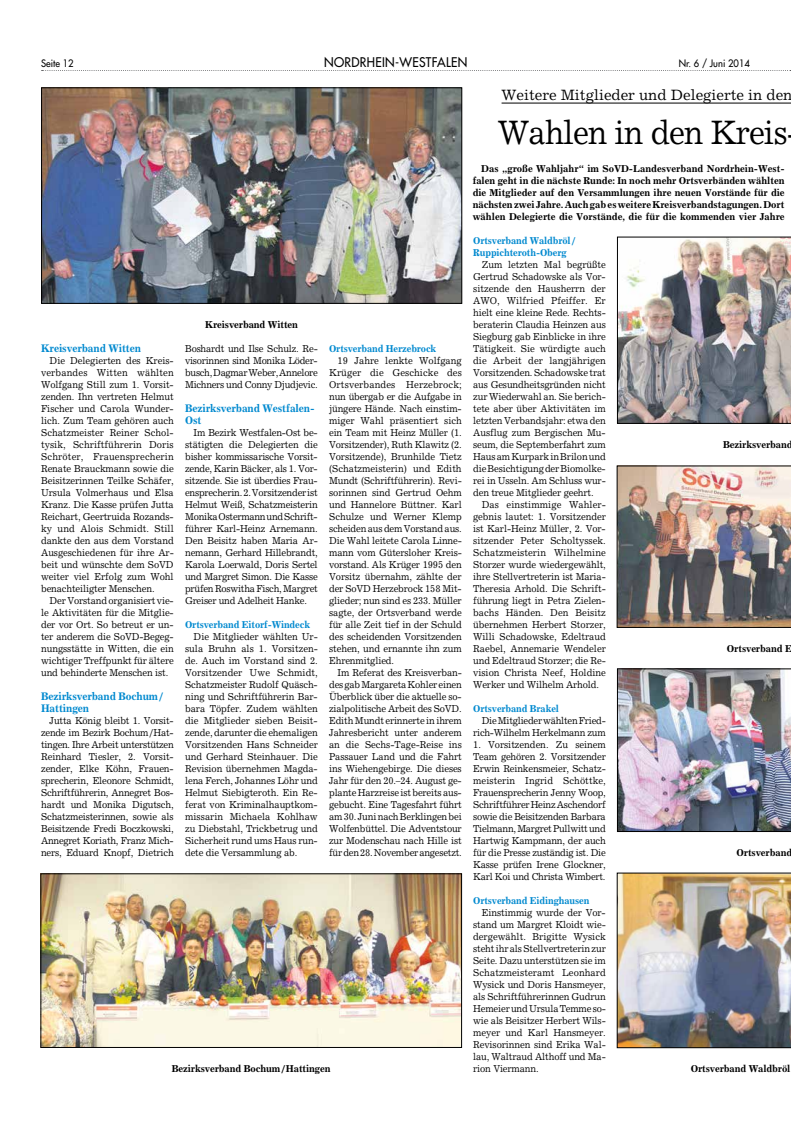
<style>
.page{position:relative;width:791px;height:1134px;background:#fff}
.page>*{position:absolute;margin:0;border:0;box-sizing:border-box;transform-origin:0 0}
.t1{font:34px "Excelsior";letter-spacing:-.025em;color:#000;scale:.93 1}
.t2{font:15px "Excelsior";color:#000}
.t3{font:13px "Futura";letter-spacing:.025em;color:#000;scale:.94 1}
.t4{font:700 11px/12px "Excelsior";letter-spacing:-.015em;color:#0089cf;scale:.94 1}
.t5{font:10px/12px "Excelsior";letter-spacing:-.015em;color:#000;text-align:justify;scale:.94 1}
.t6{font:700 10px/12px "Excelsior";letter-spacing:-.015em;color:#000;text-align:justify;scale:.96 1}
.t7{font:700 10px/12px "Excelsior";letter-spacing:-.015em;color:#0089cf;scale:.94 1}
.t8{font:10px "Futura";color:#000;scale:.94 1}
</style>
<div class="page">
<img style="left:617px;top:669px;width:174px;height:163px">
<img style="left:617px;top:873px;width:174px;height:175px">
<img style="left:617px;top:237px;width:174px;height:187px">
<img style="left:43px;top:90px;width:417px;height:212px">
<div style="left:41px;top:88px;width:421px;height:216px;border:1px solid #000"></div>
<img style="left:617px;top:466px;width:174px;height:162px">
<hr style="left:501px;top:103px;width:290px;height:1px;background:#000">
<img style="left:43px;top:875px;width:417px;height:171px">
<div style="left:41px;top:873px;width:421px;height:175px;border:1px solid #000"></div>
<svg style="left:42px;top:70px;width:749px;height:1px"></svg>
<p class="t8" style="left:41px;top:57px;width:36px">Seite 12</p>
<h3 class="t3" style="left:324px;top:53px;width:154px">NORDRHEIN-WESTFALEN</h3>
<p class="t8" style="left:679px;top:57px;width:77px">Nr. 6 / Juni 2014</p>
<p class="t4" style="left:41px;top:342px;width:108px">Kreisverband Witten</p>
<p class="t5" style="left:41px;top:354px;width:143px;text-indent:9px">Die Delegierten des Kreis&shy;verbandes Witten wählten Wolfgang Still zum 1. Vorsit&shy;zenden. Ihn vertreten Helmut Fischer und Carola Wunder&shy;lich. Zum Team gehören auch Schatzmeister Reiner Schol&shy;tysik, Schriftführerin Doris Schröter, Frauensprecherin Renate Brauckmann sowie die Beisitzerinnen Teilke Schäfer, Ursula Volmerhaus und Elsa Kranz. Die Kasse prüfen Jutta Reichart, Geertruida Rozands&shy;ky und Alois Schmidt. Still dankte den aus dem Vorstand Ausgeschiedenen für ihre Ar&shy;beit und wünschte dem SoVD weiter viel Erfolg zum Wohl benachteiligter Menschen.</p>
<p class="t5" style="left:41px;top:594px;width:143px;text-indent:9px">Der Vorstand organisiert vie&shy;le Aktivitäten für die Mitglie&shy;der vor Ort. So betreut er un&shy;ter anderem die SoVD-Begeg&shy;nungsstätte in Witten, die ein wichtiger Treffpunkt für ältere und behinderte Menschen ist.</p>
<p class="t4" style="left:41px;top:690px;width:131px">Bezirksverband Bochum/<br>Hattingen</p>
<p class="t5" style="left:41px;top:714px;width:143px;text-indent:9px">Jutta König bleibt 1. Vorsit&shy;zende im Bezirk Bochum/Hat&shy;tingen. Ihre Arbeit unterstützen Reinhard Tiesler, 2. Vorsit&shy;zender, Elke Köhn, Frauen&shy;sprecherin, Eleonore Schmidt, Schriftführerin, Annegret Bos&shy;hardt und Monika Digutsch, Schatzmeisterinnen, sowie als Beisitzende Fredi Boczkowski, Annegret Koriath, Franz Mich&shy;ners, Eduard Knopf, Dietrich</p>
<p class="t6" style="left:205px;top:318px;width:98px">Kreisverband Witten</p>
<p class="t5" style="left:185px;top:342px;width:143px">Boshardt und Ilse Schulz. Re&shy;visorinnen sind Monika Löder&shy;busch, Dagmar Weber, Annelore Michners und Conny Djudjevic.</p>
<p class="t4" style="left:185px;top:402px;width:139px">Bezirksverband Westfalen-<br>Ost</p>
<p class="t5" style="left:185px;top:426px;width:143px;text-indent:9px">Im Bezirk Westfalen-Ost be&shy;stätigten die Delegierten die bisher kommissarische Vorsit&shy;zende, Karin Bäcker, als 1. Vor&shy;sitzende. Sie ist überdies Frau&shy;ensprecherin. 2. Vorsitzender ist Helmut Weiß, Schatzmeisterin Monika Ostermann und Schrift&shy;führer Karl-Heinz Arnemann.<br>Den Beisitz haben Maria Ar&shy;nemann, Gerhard Hillebrandt, Karola Loerwald, Doris Sertel und Margret Simon. Die Kasse prüfen Roswitha Fisch, Margret Greiser und Adelheit Hanke.</p>
<p class="t7" style="left:185px;top:618px;width:134px">Ortsverband Eitorf-Windeck</p>
<p class="t5" style="left:185px;top:630px;width:143px;text-indent:9px">Die Mitglieder wählten Ur&shy;sula Bruhn als 1. Vorsitzen&shy;de. Auch im Vorstand sind 2.<br>Vorsitzender Uwe Schmidt, Schatzmeister Rudolf Quäsch&shy;ning und Schriftführerin Bar&shy;bara Töpfer. Zudem wählten die Mitglieder sieben Beisit&shy;zende, darunter die ehemaligen Vorsitzenden Hans Schneider und Gerhard Steinhauer. Die Revision übernehmen Magda&shy;lena Ferch, Johannes Löhr und Helmut Siebigteroth. Ein Re&shy;ferat von Kriminalhauptkom&shy;missarin Michaela Kohlhaw zu Diebstahl, Trickbetrug und Sicherheit rund ums Haus run&shy;dete die Versammlung ab.</p>
<p class="t7" style="left:329px;top:342px;width:116px">Ortsverband Herzebrock</p>
<p class="t5" style="left:329px;top:354px;width:143px;text-indent:9px">19 Jahre lenkte Wolfgang Krüger die Geschicke des Ortsverbandes Herzebrock; nun übergab er die Aufgabe in jüngere Hände. Nach einstim&shy;miger Wahl präsentiert sich ein Team mit Heinz Müller (1.<br>Vorsitzender), Ruth Klawitz (2.<br>Vorsitzende), Brunhilde Tietz (Schatzmeisterin) und Edith Mundt (Schriftführerin). Revi&shy;sorinnen sind Gertrud Oehm und Hannelore Büttner. Karl Schulze und Werner Klemp scheiden aus dem Vorstand aus.<br>Die Wahl leitete Carola Linne&shy;mann vom Gütersloher Kreis&shy;vorstand. Als Krüger 1995 den Vorsitz übernahm, zählte der der SoVD Herzebrock 158 Mit&shy;glieder; nun sind es 233. Müller sagte, der Ortsverband werde für alle Zeit tief in der Schuld des scheidenden Vorsitzenden stehen, und ernannte ihn zum Ehrenmitglied.</p>
<p class="t5" style="left:329px;top:666px;width:143px;text-indent:9px">Im Referat des Kreisverban&shy;des gab Margareta Kohler einen Überblick über die aktuelle so&shy;zialpolitische Arbeit des SoVD.<br>Edith Mundt erinnerte in ihrem Jahresbericht unter anderem an die Sechs-Tage-Reise ins Passauer Land und die Fahrt ins Wiehengebirge. Die dieses Jahr für den 20.–24. August ge&shy;plante Harzreise ist bereits aus&shy;gebucht. Eine Tagesfahrt führt am 30. Juni nach Berklingen bei Wolfenbüttel. Die Adventstour zur Modenschau nach Hille ist für den 28. November angesetzt.</p>
<p class="t6" style="left:172px;top:1062px;width:167px">Bezirksverband Bochum/Hattingen</p>
<h2 class="t2" style="left:501px;top:86px;width:292px">Weitere Mitglieder und Delegierte in den</h2>
<h1 class="t1" style="left:498px;top:112px;width:313px">Wahlen in den Kreis</h1>
<p class="t6" style="left:473px;top:162px;width:327px;text-indent:9px">Das „große Wahljahr“ im SoVD-Landesverband Nordrhein-West&shy;falen geht in die nächste Runde: In noch mehr Ortsverbänden wählten die Mitglieder auf den Versammlungen ihre neuen Vorstände für die nächsten zwei Jahre. Auch gab es weitere Kreisverbandstagungen. Dort wählen Delegierte die Vorstände, die für die kommenden vier Jahre</p>
<p class="t7" style="left:473px;top:234px;width:110px">Ortsverband Waldbröl/<br>Ruppichteroth-Oberg</p>
<p class="t5" style="left:473px;top:258px;width:143px;text-indent:9px">Zum letzten Mal begrüßte Gertrud Schadowske als Vor&shy;sitzende den Hausherrn der AWO, Wilfried Pfeiffer. Er hielt eine kleine Rede. Rechts&shy;beraterin Claudia Heinzen aus Siegburg gab Einblicke in ihre Tätigkeit. Sie würdigte auch die Arbeit der langjährigen Vorsitzenden. Schadowske trat aus Gesundheitsgründen nicht zur Wiederwahl an. Sie berich&shy;tete aber über Aktivitäten im letzten Verbandsjahr: etwa den Ausflug zum Bergischen Mu&shy;seum, die Septemberfahrt zum Haus am Kurpark in Brilon und die Besichtigung der Biomolke&shy;rei in Usseln. Am Schluss wur&shy;den treue Mitglieder geehrt.</p>
<p class="t5" style="left:473px;top:498px;width:143px;text-indent:9px">Das einstimmige Wahler&shy;gebnis lautet: 1. Vorsitzender ist Karl-Heinz Müller, 2. Vor&shy;sitzender Peter Scholtyssek.<br>Schatzmeisterin Wilhelmine Storzer wurde wiedergewählt, ihre Stellvertreterin ist Maria-Theresia Arhold. Die Schrift&shy;führung liegt in Petra Zielen&shy;bachs Händen. Den Beisitz übernehmen Herbert Storzer, Willi Schadowske, Edeltraud Raebel, Annemarie Wendeler und Edeltraud Storzer; die Re&shy;vision Christa Neef, Holdine Werker und Wilhelm Arhold.</p>
<p class="t7" style="left:473px;top:702px;width:93px">Ortsverband Brakel</p>
<p class="t5" style="left:473px;top:714px;width:143px;text-align:right">Die Mitglieder wählten Fried&shy;rich-Wilhelm Herkelmann zum</p>
<p class="t5" style="left:473px;top:738px;width:143px">1. Vorsitzenden. Zu seinem Team gehören 2. Vorsitzender Erwin Reinkensmeier, Schatz&shy;meisterin Ingrid Schöttke, Frauensprecherin Jenny Woop, Schriftführer Heinz Aschendorf sowie die Beisitzenden Barbara Tielmann, Margret Pullwitt und Hartwig Kampmann, der auch für die Presse zuständig ist. Die Kasse prüfen Irene Glockner, Karl Koi und Christa Wimbert.</p>
<p class="t7" style="left:473px;top:894px;width:125px">Ortsverband Eidinghausen</p>
<p class="t5" style="left:473px;top:906px;width:143px;text-indent:9px">Einstimmig wurde der Vor&shy;stand um Margret Kloidt wie&shy;dergewählt. Brigitte Wysick steht ihr als Stellvertreterin zur Seite. Dazu unterstützen sie im Schatzmeisteramt Leonhard Wysick und Doris Hansmeyer, als Schriftführerinnen Gudrun Hemeier und Ursula Temme so&shy;wie als Beisitzer Herbert Wils&shy;meyer und Karl Hansmeyer.<br>Revisorinnen sind Erika Wal&shy;lau, Waltraud Althoff und Ma&shy;rion Viermann.</p>
<p class="t6" style="left:723px;top:438px;width:74px">Bezirksverband</p>
<p class="t6" style="left:727px;top:642px;width:69px">Ortsverband E</p>
<p class="t6" style="left:737px;top:846px;width:59px">Ortsverband</p>
<p class="t6" style="left:691px;top:1062px;width:105px">Ortsverband Waldbröl</p>
</div>
